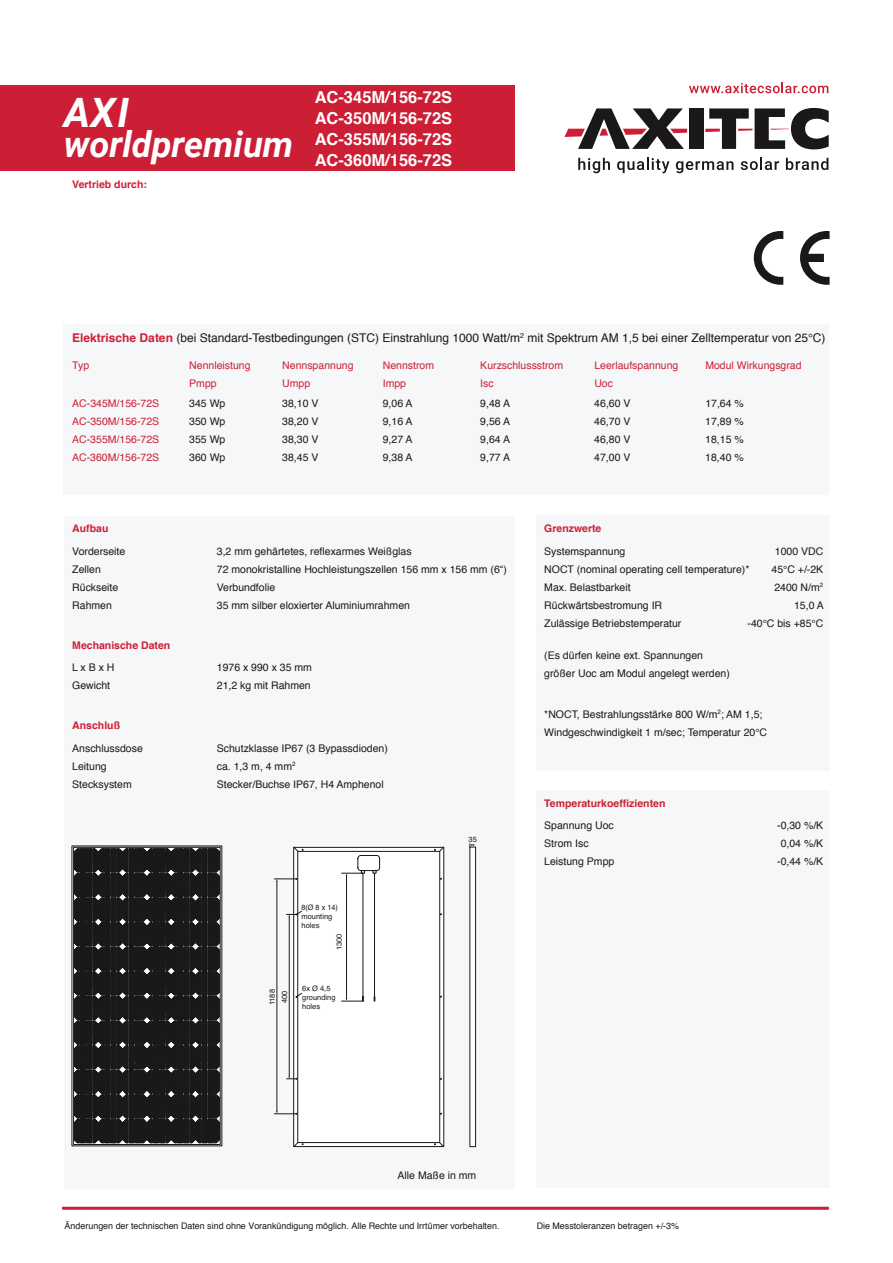
<style>
.page{position:relative;width:893px;height:1263px;background:#fff}
.page>*{position:absolute;margin:0;border:0;box-sizing:border-box;transform-origin:0 0}
.t1{font:italic 700 40.5px "Roboto";color:#fff}
.t2{font:italic 700 36px "Roboto";color:#fff}
.t3{font:700 16.5px/21px "Helvetica";color:#fff;text-align:justify}
.t4{font:12px "Helvetica";color:#1a181b}
.t5{font:10.5px/18px "Helvetica";color:#1a181b}
.t6{font:10.5px "Helvetica";color:#cc1f36}
.t7{font:700 10.5px "Helvetica";color:#cc1f36}
.t8{font:9px "Helvetica";color:#1a181b}
.t9{font:7.5px/9px "Helvetica";color:#1a181b}
.s1{font-weight:700;color:#cc1f36}
</style>
<div class="page">
<div style="left:0;top:85px;width:514px;height:86px;background:#cc1f36"></div>
<div style="left:64px;top:324px;width:765px;height:171px;background:#f6f7f8"></div>
<div style="left:64px;top:516px;width:450px;height:672px;background:#f6f7f8"></div>
<svg style="left:754px;top:231px;width:29px;height:54px"></svg>
<svg style="left:800px;top:231px;width:30px;height:54px"></svg>
<svg style="left:470px;top:847px;width:6px;height:300px;fill:#fff"></svg>
<svg style="left:470px;top:844px;width:6px;height:3px"></svg>
<div style="left:293px;top:847px;width:151px;height:300px;background:#fff"></div>
<hr style="left:289px;top:917px;width:1px;height:159px;background:#1a181b">
<svg style="left:287px;top:1076px;width:10px;height:3px"></svg>
<svg style="left:274px;top:1111px;width:23px;height:3px"></svg>
<hr style="left:277px;top:881px;width:1px;height:230px;background:#1a181b">
<svg style="left:274px;top:878px;width:23px;height:3px"></svg>
<svg style="left:341px;top:855px;width:39px;height:147px"></svg>
<svg style="left:287px;top:911px;width:15px;height:86px"></svg>
<div style="left:689px;top:108px;width:14px;height:41px;background:#1a181b"></div>
<svg style="left:564px;top:108px;width:123px;height:41px"></svg>
<svg style="left:705px;top:108px;width:124px;height:41px"></svg>
<svg style="left:578px;top:158px;width:32px;height:15px"></svg>
<svg style="left:617px;top:158px;width:52px;height:15px"></svg>
<svg style="left:676px;top:161px;width:57px;height:12px"></svg>
<svg style="left:741px;top:158px;width:38px;height:12px"></svg>
<svg style="left:786px;top:158px;width:42px;height:12px"></svg>
<svg style="left:689px;top:83px;width:139px;height:10px"></svg>
<hr style="left:62px;top:1207px;width:767px;height:3px;background:#cc1f36">
<div style="left:536px;top:516px;width:293px;height:255px;background:#f6f7f8"></div>
<div style="left:536px;top:790px;width:293px;height:398px;background:#f6f7f8"></div>
<svg style="left:72px;top:846px;width:150px;height:300px;background:#252326"></svg>
<h1 class="t1" style="left:64px;top:85px;width:67px">AXI</h1>
<h2 class="t2" style="left:64px;top:119px;width:231px">worldpremium</h2>
<p class="t7" style="left:72px;top:176px;width:76px">Vertrieb durch:</p>
<h3 class="t3" style="left:315px;top:87px;width:139px">AC-345M/156-72S AC-350M/156-72S AC-355M/156-72S AC-360M/156-72S</h3>
<p class="t4" style="left:72px;top:329px;width:755px"><span class="s1">Elektrische Daten</span> (bei Standard-Testbedingungen (STC) Einstrahlung 1000 Watt/m<sup>2</sup> mit Spektrum AM 1,5 bei einer Zelltemperatur von 25°C)</p>
<p class="t6" style="left:72px;top:358px;width:18px">Typ</p>
<p class="t6" style="left:189px;top:358px;width:63px">Nennleistung</p>
<p class="t6" style="left:282px;top:358px;width:73px">Nennspannung</p>
<p class="t6" style="left:383px;top:358px;width:53px">Nennstrom</p>
<p class="t6" style="left:480px;top:358px;width:84px">Kurzschlussstrom</p>
<p class="t6" style="left:594px;top:358px;width:86px">Leerlaufspannung</p>
<p class="t6" style="left:705px;top:358px;width:98px">Modul Wirkungsgrad</p>
<p class="t6" style="left:189px;top:376px;width:29px">Pmpp</p>
<p class="t6" style="left:282px;top:376px;width:30px">Umpp</p>
<p class="t6" style="left:383px;top:376px;width:25px">Impp</p>
<p class="t6" style="left:480px;top:376px;width:15px">Isc</p>
<p class="t6" style="left:594px;top:376px;width:20px">Uoc</p>
<p class="t6" style="left:72px;top:395px;width:88px">AC-345M/156-72S</p>
<p class="t5" style="left:189px;top:394px;width:38px">345 Wp</p>
<p class="t5" style="left:282px;top:394px;width:38px">38,10 V</p>
<p class="t5" style="left:383px;top:394px;width:31px">9,06 A</p>
<p class="t5" style="left:480px;top:394px;width:31px">9,48 A</p>
<p class="t5" style="left:594px;top:394px;width:38px">46,60 V</p>
<p class="t5" style="left:705px;top:394px;width:40px">17,64 %</p>
<p class="t6" style="left:72px;top:413px;width:88px">AC-350M/156-72S</p>
<p class="t5" style="left:189px;top:412px;width:38px">350 Wp</p>
<p class="t5" style="left:282px;top:412px;width:38px">38,20 V</p>
<p class="t5" style="left:383px;top:412px;width:31px">9,16 A</p>
<p class="t5" style="left:480px;top:412px;width:31px">9,56 A</p>
<p class="t5" style="left:594px;top:412px;width:38px">46,70 V</p>
<p class="t5" style="left:705px;top:412px;width:40px">17,89 %</p>
<p class="t6" style="left:72px;top:431px;width:88px">AC-355M/156-72S</p>
<p class="t5" style="left:189px;top:430px;width:38px">355 Wp</p>
<p class="t5" style="left:282px;top:430px;width:38px">38,30 V</p>
<p class="t5" style="left:383px;top:430px;width:31px">9,27 A</p>
<p class="t5" style="left:480px;top:430px;width:31px">9,64 A</p>
<p class="t5" style="left:594px;top:430px;width:38px">46,80 V</p>
<p class="t5" style="left:705px;top:430px;width:40px">18,15 %</p>
<p class="t6" style="left:72px;top:449px;width:88px">AC-360M/156-72S</p>
<p class="t5" style="left:189px;top:448px;width:38px">360 Wp</p>
<p class="t5" style="left:282px;top:448px;width:38px">38,45 V</p>
<p class="t5" style="left:383px;top:448px;width:31px">9,38 A</p>
<p class="t5" style="left:480px;top:448px;width:31px">9,77 A</p>
<p class="t5" style="left:594px;top:448px;width:38px">47,00 V</p>
<p class="t5" style="left:705px;top:448px;width:40px">18,40 %</p>
<p class="t7" style="left:72px;top:520px;width:38px">Aufbau</p>
<p class="t5" style="left:72px;top:542px;width:55px">Vorderseite</p>
<p class="t5" style="left:217px;top:542px;width:196px">3,2 mm gehärtetes, reflexarmes Weißglas</p>
<p class="t5" style="left:72px;top:560px;width:30px">Zellen</p>
<p class="t5" style="left:217px;top:560px;width:292px">72 monokristalline Hochleistungszellen 156 mm x 156 mm (6“)</p>
<p class="t5" style="left:72px;top:578px;width:48px">Rückseite</p>
<p class="t5" style="left:217px;top:578px;width:60px">Verbundfolie</p>
<p class="t5" style="left:72px;top:596px;width:41px">Rahmen</p>
<p class="t5" style="left:217px;top:596px;width:195px">35 mm silber eloxierter Aluminiumrahmen</p>
<p class="t7" style="left:72px;top:637px;width:100px">Mechanische Daten</p>
<p class="t5" style="left:72px;top:659px;width:44px">LxBxH</p>
<p class="t5" style="left:217px;top:659px;width:97px">1976 x 990 x 35 mm</p>
<p class="t5" style="left:72px;top:677px;width:39px">Gewicht</p>
<p class="t5" style="left:217px;top:677px;width:95px">21,2 kg mit Rahmen</p>
<p class="t7" style="left:72px;top:717px;width:49px">Anschluß</p>
<p class="t5" style="left:72px;top:739px;width:72px">Anschlussdose</p>
<p class="t5" style="left:217px;top:739px;width:172px">Schutzklasse IP67 (3 Bypassdioden)</p>
<p class="t5" style="left:72px;top:757px;width:36px">Leitung</p>
<p class="t5" style="left:217px;top:757px;width:80px">ca. 1,3 m, 4 mm<sup>2</sup></p>
<p class="t5" style="left:72px;top:775px;width:61px">Stecksystem</p>
<p class="t5" style="left:217px;top:775px;width:168px">Stecker/Buchse IP67, H4 Amphenol</p>
<p class="t9" style="left:301px;top:903px;width:38px">8(Ø 8 x 14) mounting holes</p>
<p class="t9" style="left:335px;top:950px;width:18px;rotate:-90deg">1300</p>
<p class="t9" style="left:268px;top:1005px;width:18px;rotate:-90deg">1188</p>
<p class="t9" style="left:280px;top:1003px;width:14px;rotate:-90deg">400</p>
<p class="t9" style="left:302px;top:984px;width:35px">6x Ø 4,5 grounding holes</p>
<p class="t9" style="left:468px;top:835px;width:10px">35</p>
<p class="t7" style="left:544px;top:520px;width:59px">Grenzwerte</p>
<p class="t5" style="left:544px;top:542px;width:83px">Systemspannung</p>
<p class="t5" style="left:775px;top:542px;width:50px">1000 VDC</p>
<p class="t5" style="left:544px;top:560px;width:207px">NOCT (nominal operating cell temperature)*</p>
<p class="t5" style="left:771px;top:560px;width:53px">45°C +/-2K</p>
<p class="t5" style="left:544px;top:578px;width:88px">Max. Belastbarkeit</p>
<p class="t5" style="left:774px;top:578px;width:50px">2400 N/m<sup>2</sup></p>
<p class="t5" style="left:544px;top:596px;width:119px">Rückwärtsbestromung IR</p>
<p class="t5" style="left:794px;top:596px;width:31px">15,0 A</p>
<p class="t5" style="left:544px;top:614px;width:139px">Zulässige Betriebstemperatur</p>
<p class="t5" style="left:747px;top:614px;width:77px">-40°C bis +85°C</p>
<p class="t5" style="left:544px;top:647px;width:187px">(Es dürfen keine ext. Spannungen größer Uoc am Modul angelegt werden)</p>
<p class="t5" style="left:544px;top:705px;width:224px">*NOCT, Bestrahlungsstärke 800 W/m<sup>2</sup>; AM 1,5;<br>Windgeschwindigkeit 1 m/sec; Temperatur 20°C</p>
<p class="t7" style="left:544px;top:795px;width:123px">Temperaturkoeffizienten</p>
<p class="t5" style="left:544px;top:817px;width:71px">Spannung Uoc</p>
<p class="t5" style="left:777px;top:817px;width:48px">-0,30 %/K</p>
<p class="t5" style="left:544px;top:835px;width:46px">Strom Isc</p>
<p class="t5" style="left:781px;top:835px;width:44px">0,04 %/K</p>
<p class="t5" style="left:544px;top:853px;width:72px">Leistung Pmpp</p>
<p class="t5" style="left:777px;top:853px;width:48px">-0,44 %/K</p>
<p class="t5" style="left:398px;top:1166px;width:80px">Alle Maße in mm</p>
<p class="t8" style="left:65px;top:1218px;width:436px">Änderungen der technischen Daten sind ohne Vorankündigung möglich. Alle Rechte und Irrtümer vorbehalten.</p>
<p class="t8" style="left:537px;top:1219px;width:144px">Die Messtoleranzen betragen +/-3%</p>
</div>
